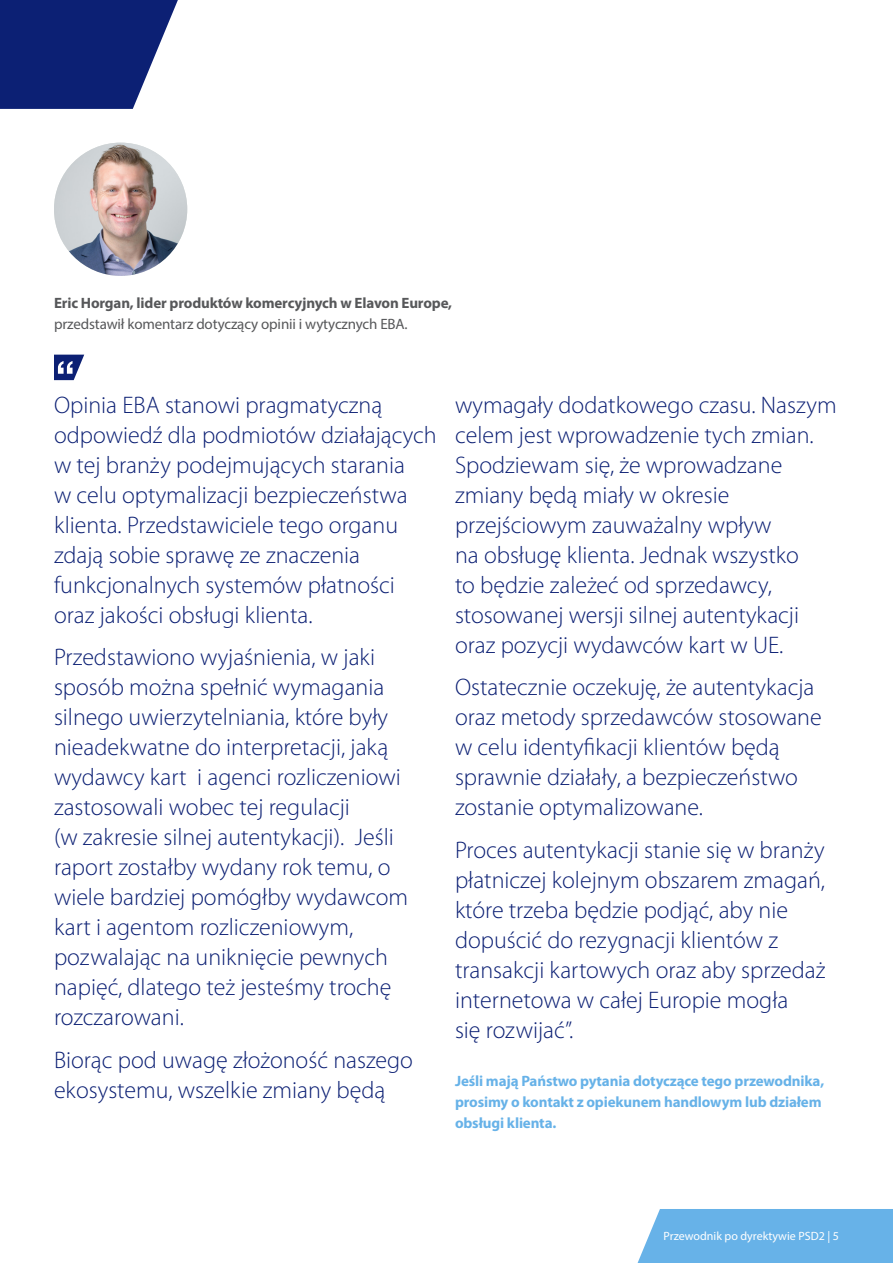
<style>
.page{position:relative;width:893px;height:1263px;background:#fff}
.page>*{position:absolute;margin:0;border:0;box-sizing:border-box;transform-origin:0 0}
.t1{font:300 24px/30px "Myriad Pro";color:#0c2074}
.P-Main_Body_Text{font:700 15px/21px "Myriad Pro";letter-spacing:-.01em;color:#67b2e8}
.P-Main_Body_Text-2{font:700 15px/21px "Myriad Pro";letter-spacing:-.01em;color:#57585a}
.t2{font:12px "Myriad Pro";color:#fff}
.s1{font-weight:400}
</style>
<div class="page">
<div style="left:637px;top:1209px;width:256px;height:54px;background:#67b2e8"></div>
<svg style="left:0;top:0;width:178px;height:109px"></svg>
<img style="left:54px;top:143px;width:133px;height:133px;border-radius:67px">
<svg style="left:54px;top:355px;width:30px;height:25px"></svg>
<p class="P-Main_Body_Text-2" style="left:54px;top:292px;width:400px">Eric Horgan, lider produktów komercyjnych w Elavon Europe, <span class="s1">przedstawił komentarz dotyczący opinii i wytycznych EBA.</span></p>
<p class="t1" style="left:54px;top:389px;width:384px">Opinia EBA stanowi pragmatyczną odpowiedź dla podmiotów działających w tej branży podejmujących starania<br>w celu optymalizacji bezpieczeństwa klienta. Przedstawiciele tego organu zdają sobie sprawę ze znaczenia funkcjonalnych systemów płatności oraz jakości obsługi klienta.</p>
<p class="t1" style="left:54px;top:642px;width:356px">Przedstawiono wyjaśnienia, w jaki sposób można spełnić wymagania silnego uwierzytelniania, które były nieadekwatne do interpretacji, jaką wydawcy kart i agenci rozliczeniowi zastosowali wobec tej regulacji<br>(w zakresie silnej autentykacji). Jeśli raport zostałby wydany rok temu, o wiele bardziej pomógłby wydawcom kart i agentom rozliczeniowym, pozwalając na uniknięcie pewnych napięć, dlatego też jesteśmy trochę rozczarowani.</p>
<p class="t1" style="left:54px;top:1045px;width:360px">Biorąc pod uwagę złożoność naszego ekosystemu, wszelkie zmiany będą</p>
<p class="t1" style="left:455px;top:389px;width:383px">wymagały dodatkowego czasu. Naszym celem jest wprowadzenie tych zmian.<br>Spodziewam się, że wprowadzane zmiany będą miały w okresie przejściowym zauważalny wpływ<br>na obsługę klienta. Jednak wszystko<br>to będzie zależeć od sprzedawcy, stosowanej wersji silnej autentykacji oraz pozycji wydawców kart w UE.</p>
<p class="t1" style="left:455px;top:672px;width:368px">Ostatecznie oczekuję, że autentykacja oraz metody sprzedawców stosowane w celu identyfikacji klientów będą sprawnie działały, a bezpieczeństwo zostanie optymalizowane.</p>
<p class="t1" style="left:455px;top:835px;width:372px">Proces autentykacji stanie się w branży płatniczej kolejnym obszarem zmagań, które trzeba będzie podjąć, aby nie dopuścić do rezygnacji klientów z transakcji kartowych oraz aby sprzedaż internetowa w całej Europie mogła<br>się rozwijać”.</p>
<p class="P-Main_Body_Text" style="left:455px;top:1070px;width:371px">Jeśli mają Państwo pytania dotyczące tego przewodnika, prosimy o kontakt z opiekunem handlowym lub działem obsługi klienta.</p>
<p class="t2" style="left:663px;top:1229px;width:177px">Przewodnik po dyrektywie PSD2 | 5</p>
</div>
